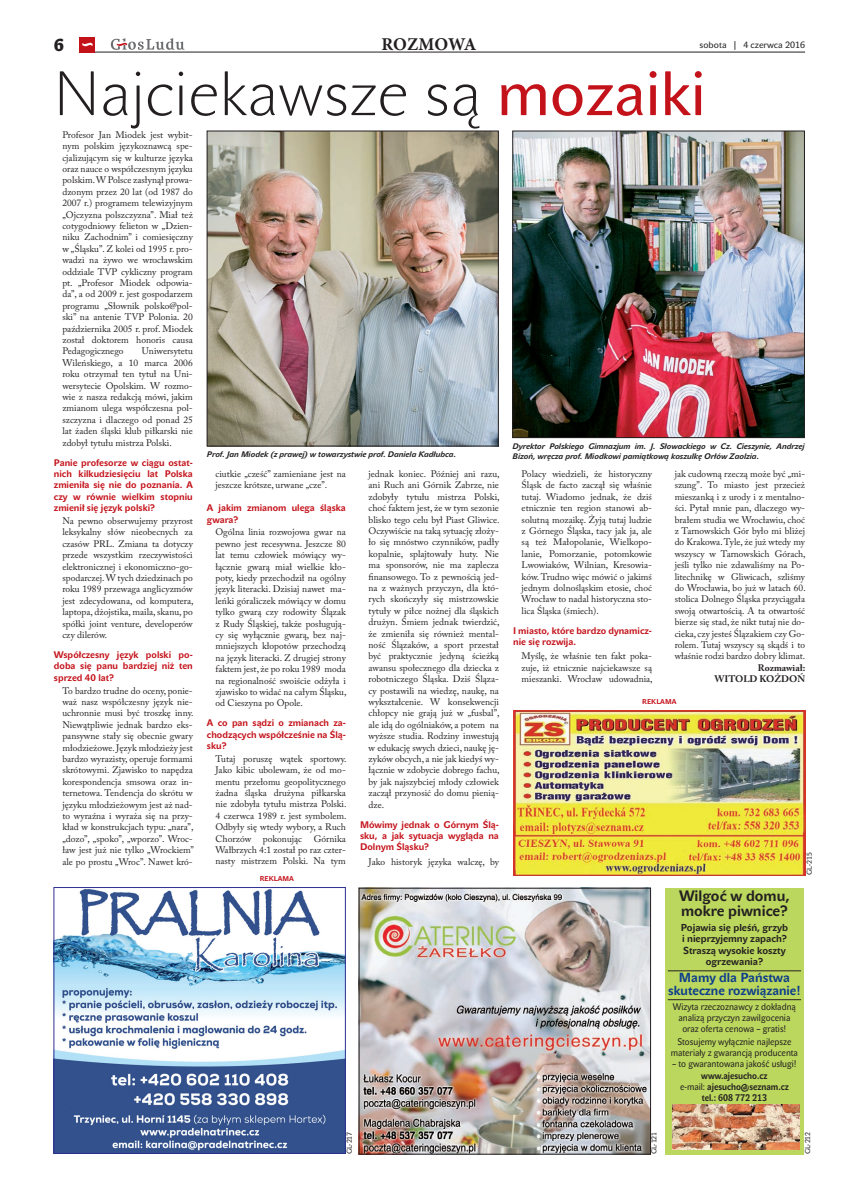
<style>
.page{position:relative;width:842px;height:1191px;background:#fff}
.page>*{position:absolute;margin:0;border:0;box-sizing:border-box;transform-origin:0 0}
.t1{font:62px "John Sans White Pro";color:#231f20}
.t2{font:700 18px "Minion Pro";color:#231f20}
.t3{font:17px "John Sans Black Pro";color:#231f20}
.t4{font:700 15px/15px "John Sans Text Pro";color:#231f20}
.t5{font:700 13px/12.6px "John Sans Text Pro";color:#0d3d8b;text-align:center}
.t6{font:700 10px/11.5px "John Sans Text Pro";color:#231f20;text-align:center}
.t7{font:9.5px/11.4px "Adobe Caslon Pro";color:#231f20;text-align:justify}
.t8{font:700 9.5px/11.4px "John Sans Text Pro";color:#c4121a;text-align:justify}
.t9{font:9.5px/11px "John Sans Text Pro";color:#231f20;text-align:center;scale:.9 1}
.t10{font:700 9.5px/11px "John Sans Text Pro";color:#231f20;text-align:center;scale:.9 1}
.t11{font:9px "John Sans Text Pro";color:#231f20}
.t12{font:italic 700 8px/9.6px "John Sans Text Pro";color:#231f20}
.t13{font:7px "John Sans Text Pro";color:#231f20}
.t14{font:700 7px "John Sans Text Pro";color:#c4121a}
.s1{font-weight:700;color:#c4121a}
.s2{font-weight:700}
.s3{font-weight:400}
</style>
<div class="page">
<hr style="left:79px;top:52px;width:726px;height:1px;background:#231f20">
<div style="left:79px;top:37px;width:16px;height:15px;background:#c4121a"></div>
<svg style="left:82px;top:42px;width:11px;height:5px"></svg>
<svg style="left:111px;top:38px;width:73px;height:12px"></svg>
<img style="left:209px;top:133px;width:287px;height:311px">
<div style="left:207px;top:131px;width:291px;height:315px;border:1px solid #231f20"></div>
<img style="left:515px;top:133px;width:288px;height:303px">
<div style="left:513px;top:131px;width:292px;height:307px;border:1px solid #231f20"></div>
<img style="left:359px;top:888px;width:292px;height:267px">
<div style="left:665px;top:888px;width:139px;height:266px;background:#bbd75e"></div>
<hr style="left:668px;top:971px;width:133px;height:1px;background:#231f20">
<hr style="left:668px;top:999px;width:133px;height:1px;background:#231f20">
<img style="left:672px;top:1105px;width:128px;height:44px">
<img style="left:513px;top:711px;width:292px;height:164px">
<img style="left:56px;top:889px;width:288px;height:263px">
<div style="left:54px;top:887px;width:292px;height:267px;border:1px solid #2e3092"></div>
<p class="t3" style="left:54px;top:39px;width:12px">6</p>
<p class="t2" style="left:381px;top:33px;width:97px">ROZMOWA</p>
<p class="t11" style="left:700px;top:41px;width:107px">sobota | 4 czerwca 2016</p>
<p class="t1" style="left:54px;top:71px;width:653px">Najciekawsze są <span class="s1">mozaiki</span></p>
<p class="t7" style="left:62px;top:130px;width:132px">Profesor Jan Miodek jest wybit&shy;nym polskim językoznawcą spe&shy;cjalizującym się w kulturze języka oraz nauce o współczesnym języku polskim. W Polsce zasłynął prowa&shy;dzonym przez 20 lat (od 1987 do 2007 r.) programem telewizyjnym „Ojczyzna polszczyzna”. Miał też cotygodniowy felieton w „Dzien&shy;niku Zachodnim” i comiesięczny w „Śląsku”. Z kolei od 1995 r. pro&shy;wadzi na żywo we wrocławskim oddziale TVP cykliczny program pt. „Profesor Miodek odpowia&shy;da”, a od 2009 r. jest gospodarzem programu „Słownik polsko@pol&shy;ski” na antenie TVP Polonia. 20 października 2005 r. prof. Miodek został doktorem honoris causa Pedagogicznego</p>
<p class="t7" style="left:62px;top:347px;width:132px;text-indent:79px">Uniwersytetu Wileńskiego, a 10 marca 2006 roku otrzymał ten tytuł na Uni&shy;wersytecie Opolskim. W rozmo&shy;wie z nasza redakcją mówi, jakim zmianom ulega współczesna pol&shy;szczyzna i dlaczego od ponad 25 lat żaden śląski klub piłkarski nie zdobył tytułu mistrza Polski.</p>
<p class="t8" style="left:54px;top:457px;width:140px">Panie profesorze w ciągu ostat&shy;nich kilkudziesięciu lat Polska zmieniła się nie do poznania. A czy w równie wielkim stopniu zmienił się język polski?</p>
<p class="t7" style="left:62px;top:516px;width:133px">Na pewno obserwujemy przyrost leksykalny słów nieobecnych za czasów PRL. Zmiana ta dotyczy przede wszystkim rzeczywistości elektronicznej i ekonomiczno-go&shy;spodarczej. W tych dziedzinach po roku 1989 przewaga anglicyzmów jest zdecydowana, od komputera, laptopa, dżojstika, maila, skanu, po spółki joint venture, developerów czy dilerów.</p>
<p class="t8" style="left:54px;top:649px;width:140px">Współczesny język polski po&shy;doba się panu bardziej niż ten sprzed 40 lat?</p>
<p class="t7" style="left:62px;top:686px;width:133px">To bardzo trudne do oceny, ponie&shy;waż nasz współczesny język nie&shy;uchronnie musi być troszkę inny.<br>Niewątpliwie jednak bardzo eks&shy;pansywne stały się obecnie gwary młodzieżowe. Język młodzieży jest bardzo wyrazisty, operuje formami skrótowymi. Zjawisko to napędza korespondencja smsowa oraz in&shy;ternetowa. Tendencja do skrótu w języku młodzieżowym jest aż nad&shy;to wyraźna i wyraża się na przy&shy;kład w konstrukcjach typu: „nara”, „dozo”, „spoko”, „wporzo”. Wroc&shy;ław jest już nie tylko „Wrockiem” ale po prostu „Wroc”. Nawet kró-</p>
<p class="t12" style="left:207px;top:451px;width:251px">Prof. Jan Miodek (z prawej) w towarzystwie prof. Daniela Kadłubca.</p>
<p class="t12" style="left:513px;top:442px;width:293px">Dyrektor Polskiego Gimnazjum im. J. Słowackiego w Cz. Cieszynie, Andrzej<br>Bizoń, wręcza prof. Miodkowi pamiątkową koszulkę Orłów Zaolzia.</p>
<p class="t7" style="left:215px;top:469px;width:132px">ciutkie „cześć” zamieniane jest na jeszcze krótsze, urwane „cze”.</p>
<p class="t8" style="left:207px;top:502px;width:140px">A jakim zmianom ulega śląska gwara?</p>
<p class="t7" style="left:215px;top:527px;width:133px">Ogólna linia rozwojowa gwar na pewno jest recesywna. Jeszcze 80 lat temu człowiek mówiący wy&shy;łącznie gwarą miał wielkie kło&shy;poty, kiedy przechodził na ogólny język literacki. Dzisiaj nawet ma&shy;leńki góraliczek mówiący w domu tylko gwarą czy rodowity Ślązak z Rudy Śląskiej, także posługują&shy;cy się wyłącznie gwarą, bez naj&shy;mniejszych kłopotów przechodzą na język literacki. Z drugiej strony faktem jest, że po roku 1989 moda na regionalność swoiście odżyła i zjawisko to widać na całym Śląsku, od Cieszyna po Opole.</p>
<p class="t8" style="left:207px;top:717px;width:140px">A co pan sądzi o zmianach za&shy;chodzących współcześnie na Ślą&shy;sku?</p>
<p class="t7" style="left:215px;top:754px;width:133px">Tutaj poruszę wątek sportowy.<br>Jako kibic ubolewam, że od mo&shy;mentu przełomu geopolitycznego żadna śląska drużyna piłkarska nie zdobyła tytułu mistrza Polski.<br>4 czerwca 1989 r. jest symbolem.<br>Odbyły się wtedy wybory, a Ruch Chorzów pokonując Górnika Wałbrzych 4:1 został po raz czter&shy;nasty mistrzem Polski. Na tym</p>
<p class="t14" style="left:260px;top:874px;width:36px">REKLAMA</p>
<p class="t7" style="left:369px;top:469px;width:133px">jednak koniec. Później ani razu, ani Ruch ani Górnik Zabrze, nie zdobyły tytułu mistrza Polski, choć faktem jest, że w tym sezonie blisko tego celu był Piast Gliwice.<br>Oczywiście na taką sytuację złoży&shy;ło się mnóstwo czynników, padły kopalnie, splajtowały huty. Nie ma sponsorów, nie ma zaplecza finansowego. To z pewnością jed&shy;na z ważnych przyczyn, dla któ&shy;rych skończyły się mistrzowskie tytuły w piłce nożnej dla śląskich drużyn. Śmiem jednak twierdzić, że zmieniła się również mental&shy;ność Ślązaków, a sport przestał być praktycznie jedyną ścieżką awansu społecznego dla dziecka z robotniczego Śląska. Dziś Śląza&shy;cy postawili na wiedzę, naukę, na wykształcenie. W konsekwencji chłopcy nie grają już w „fusbal”, ale idą do ogólniaków, a potem na wyższe studia. Rodziny inwestują w edukację swych dzieci, naukę ję&shy;zyków obcych, a nie jak kiedyś wy&shy;łącznie w zdobycie dobrego fachu, by jak najszybciej młody człowiek zaczął przynosić do domu pienią&shy;dze.</p>
<p class="t8" style="left:360px;top:819px;width:140px">Mówimy jednak o Górnym Ślą&shy;sku, a jak sytuacja wygląda na Dolnym Śląsku?</p>
<p class="t7" style="left:369px;top:857px;width:132px">Jako historyk języka walczę, by</p>
<p class="t13" style="left:347px;top:1154px;width:24px;rotate:-90deg">GL-217</p>
<p class="t7" style="left:522px;top:469px;width:132px">Polacy wiedzieli, że historyczny Śląsk de facto zaczął się właśnie tutaj. Wiadomo jednak, że dziś etnicznie ten region stanowi ab&shy;solutną mozaikę. Żyją tutaj ludzie z Górnego Śląska, tacy jak ja, ale są też Małopolanie, Wielkopo&shy;lanie, Pomorzanie, potomkowie Lwowiaków, Wilnian, Kresowia&shy;ków. Trudno więc mówić o jakimś jednym dolnośląskim etosie, choć Wrocław to nadal historyczna sto&shy;lica Śląska (śmiech).</p>
<p class="t8" style="left:513px;top:625px;width:140px">I miasto, które bardzo dynamicz&shy;nie się rozwija.</p>
<p class="t7" style="left:522px;top:651px;width:133px">Myślę, że właśnie ten fakt poka&shy;zuje, iż etnicznie najciekawsze są mieszanki. Wrocław udowadnia,</p>
<p class="t7" style="left:675px;top:469px;width:133px;text-align:right">jak cudowną rzeczą może być „mi&shy;szung”. To miasto jest przecież mieszanką i z urody i z mentalno&shy;ści. Pytał mnie pan, dlaczego wy&shy;brałem studia we Wrocławiu, choć z Tarnowskich Gór było mi bliżej do Krakowa. Tyle, że już wtedy my wszyscy w Tarnowskich Górach, jeśli tylko nie zdawaliśmy na Po&shy;litechnikę w Gliwicach, szliśmy do Wrocławia, bo już w latach 60. stolica Dolnego Śląska przyciągała swoją otwartością. A ta otwartość bierze się stad, że nikt tutaj nie do&shy;cieka, czy jesteś Ślązakiem czy Go&shy;rolem. Tutaj wszyscy są skądś i to właśnie rodzi bardzo dobry klimat.<br><span class="s2">Rozmawiał:<br>WITOLD KOŻDOŃ</span></p>
<p class="t14" style="left:642px;top:698px;width:36px">REKLAMA</p>
<p class="t13" style="left:807px;top:875px;width:24px;rotate:-90deg">GL-215</p>
<p class="t4" style="left:679px;top:889px;width:112px">Wilgoć w domu, mokre piwnice?</p>
<p class="t6" style="left:681px;top:922px;width:109px">Pojawia się pleśń, grzyb i nieprzyjemny zapach?<br>Straszą wysokie koszty ogrzewania?</p>
<p class="t5" style="left:668px;top:972px;width:134px">Mamy dla Państwa skuteczne rozwiązanie!</p>
<p class="t9" style="left:673px;top:1002px;width:138px">Wizyta rzeczoznawcy z dokładną analizą przyczyn zawilgocenia oraz oferta cenowa – gratis!</p>
<p class="t9" style="left:671px;top:1037px;width:143px">Stosujemy wyłącznie najlepsze materiały z gwarancją producenta</p>
<p class="t9" style="left:672px;top:1058px;width:140px;line-height:12.4px">– to gwarantowana jakość usługi! <span class="s2">www.ajesucho.cz</span></p>
<p class="t10" style="left:680px;top:1082px;width:122px"><span class="s3">e-mail:</span> ajesucho@seznam.cz tel.: 608 772 213</p>
<p class="t13" style="left:651px;top:1154px;width:24px;rotate:-90deg">GL-121</p>
<p class="t13" style="left:805px;top:1154px;width:24px;rotate:-90deg">GL-212</p>
</div>
